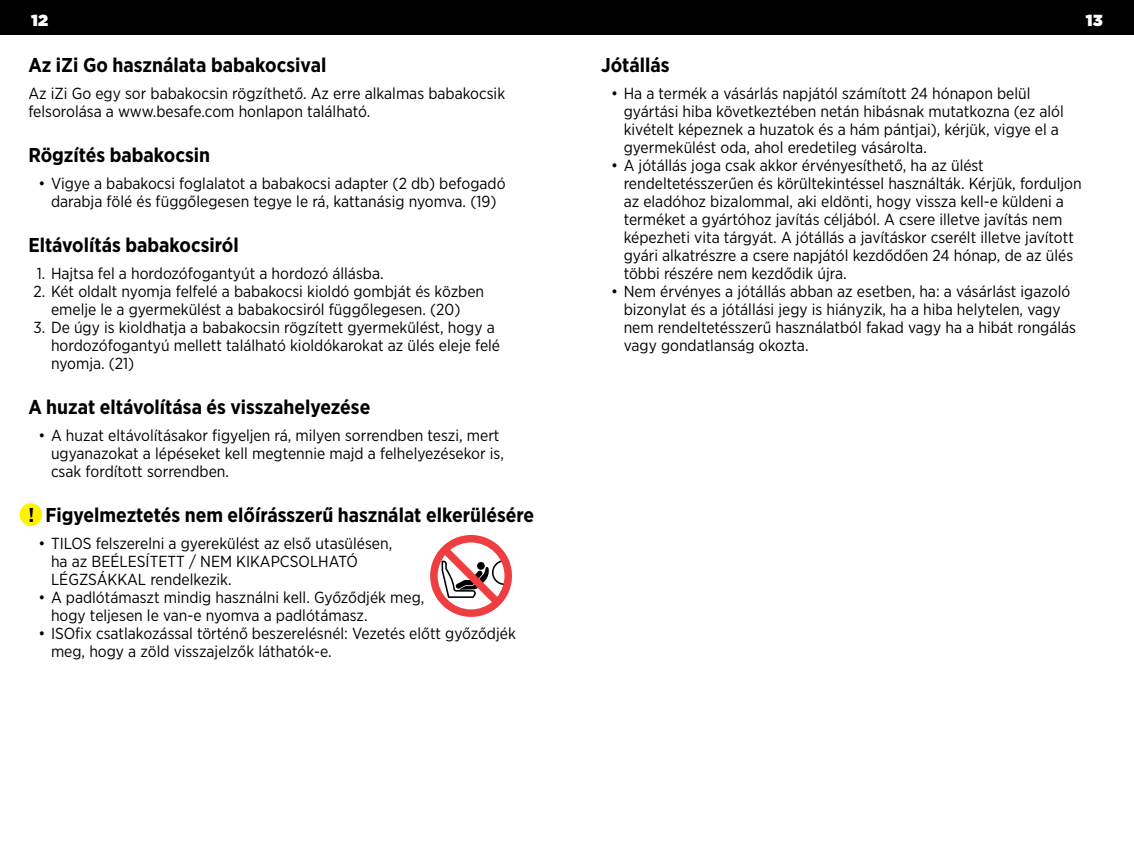
<style>
.page{position:relative;width:1134px;height:851px;background:#fff}
.page>*{position:absolute;margin:0;border:0;box-sizing:border-box;transform-origin:0 0}
.t1{font:700 20px "Gotham Narrow";color:#000}
.t2{font:16px/18px "Gotham Narrow";color:#000}
.t3{font:16px "Gotham Ultra";color:#fff}
</style>
<div class="page">
<div style="left:0;top:0;width:1134px;height:34px;background:#000"></div>
<div style="left:20px;top:503px;width:22px;height:23px;background:#fff200;border-radius:50%"></div>
<svg style="left:430px;top:535px;width:82px;height:81px"></svg>
<p class="t3" style="left:31px;top:11px;width:18px">12</p>
<p class="t3" style="left:1086px;top:11px;width:18px">13</p>
<p class="t1" style="left:601px;top:52px;width:70px">Jótállás</p>
<p class="t2" style="left:624px;top:84px;width:441px;text-indent:-13px">• Ha a termék a vásárlás napjától számított 24 hónapon belül gyártási hiba következtében netán hibásnak mutatkozna (ez alól kivételt képeznek a huzatok és a hám pántjai), kérjük, vigye el a gyermekülést oda, ahol eredetileg vásárolta.</p>
<p class="t2" style="left:624px;top:156px;width:460px;text-indent:-13px">• A jótállás joga csak akkor érvényesíthető, ha az ülést rendeltetésszerűen és körültekintéssel használták. Kérjük, forduljon az eladóhoz bizalommal, aki eldönti, hogy vissza kell-e küldeni a terméket a gyártóhoz javítás céljából. A csere illetve javítás nem képezheti vita tárgyát. A jótállás a javításkor cserélt illetve javított gyári alkatrészre a csere napjától kezdődően 24 hónap, de az ülés többi részére nem kezdődik újra.</p>
<p class="t2" style="left:624px;top:282px;width:454px;text-indent:-13px">• Nem érvényes a jótállás abban az esetben, ha: a vásárlást igazoló bizonylat és a jótállási jegy is hiányzik, ha a hiba helytelen, vagy nem rendeltetésszerű használatból fakad vagy ha a hibát rongálás vagy gondatlanság okozta.</p>
<p class="t1" style="left:28px;top:52px;width:300px">Az iZi Go használata babakocsival</p>
<p class="t2" style="left:28px;top:84px;width:478px">Az iZi Go egy sor babakocsin rögzíthető. Az erre alkalmas babakocsik felsorolása a www.besafe.com honlapon található.</p>
<p class="t1" style="left:28px;top:142px;width:183px">Rögzítés babakocsin</p>
<p class="t2" style="left:38px;top:174px;width:469px;text-align:center">• Vigye a babakocsi foglalatot a babakocsi adapter (2 db) befogadó darabja fölé és függőlegesen tegye le rá, kattanásig nyomva. (19)</p>
<p class="t1" style="left:28px;top:232px;width:212px">Eltávolítás babakocsiról</p>
<p class="t2" style="left:37px;top:264px;width:348px">1. Hajtsa fel a hordozófogantyút a hordozó állásba.</p>
<p class="t2" style="left:33px;top:282px;width:452px;text-align:center">2. Két oldalt nyomja felfelé a babakocsi kioldó gombját és közben emelje le a gyermekülést a babakocsiról függőlegesen. (20)</p>
<p class="t2" style="left:51px;top:318px;width:451px;text-indent:-18px">3. De úgy is kioldhatja a babakocsin rögzített gyermekülést, hogy a hordozófogantyú mellett található kioldókarokat az ülés eleje felé nyomja. (21)</p>
<p class="t1" style="left:28px;top:394px;width:343px">A huzat eltávolítása és visszahelyezése</p>
<p class="t2" style="left:51px;top:426px;width:454px;text-indent:-13px">• A huzat eltávolításakor figyeljen rá, milyen sorrendben teszi, mert ugyanazokat a lépéseket kell megtennie majd a felhelyezésekor is, csak fordított sorrendben.</p>
<p class="t1" style="left:28px;top:502px;width:507px">! Figyelmeztetés nem előírásszerű használat elkerülésére</p>
<p class="t2" style="left:51px;top:534px;width:343px;text-indent:-13px">• TILOS felszerelni a gyerekülést az első utasülésen, ha az BEÉLESÍTETT / NEM KIKAPCSOLHATÓ<br>LÉGZSÁKKAL rendelkezik.</p>
<p class="t2" style="left:51px;top:588px;width:375px;text-indent:-13px">• A padlótámaszt mindig használni kell. Győződjék meg, hogy teljesen le van-e nyomva a padlótámasz.</p>
<p class="t2" style="left:51px;top:624px;width:466px;text-indent:-13px">• ISOfix csatlakozással történő beszerelésnél: Vezetés előtt győződjék meg, hogy a zöld visszajelzők láthatók-e.</p>
</div>
